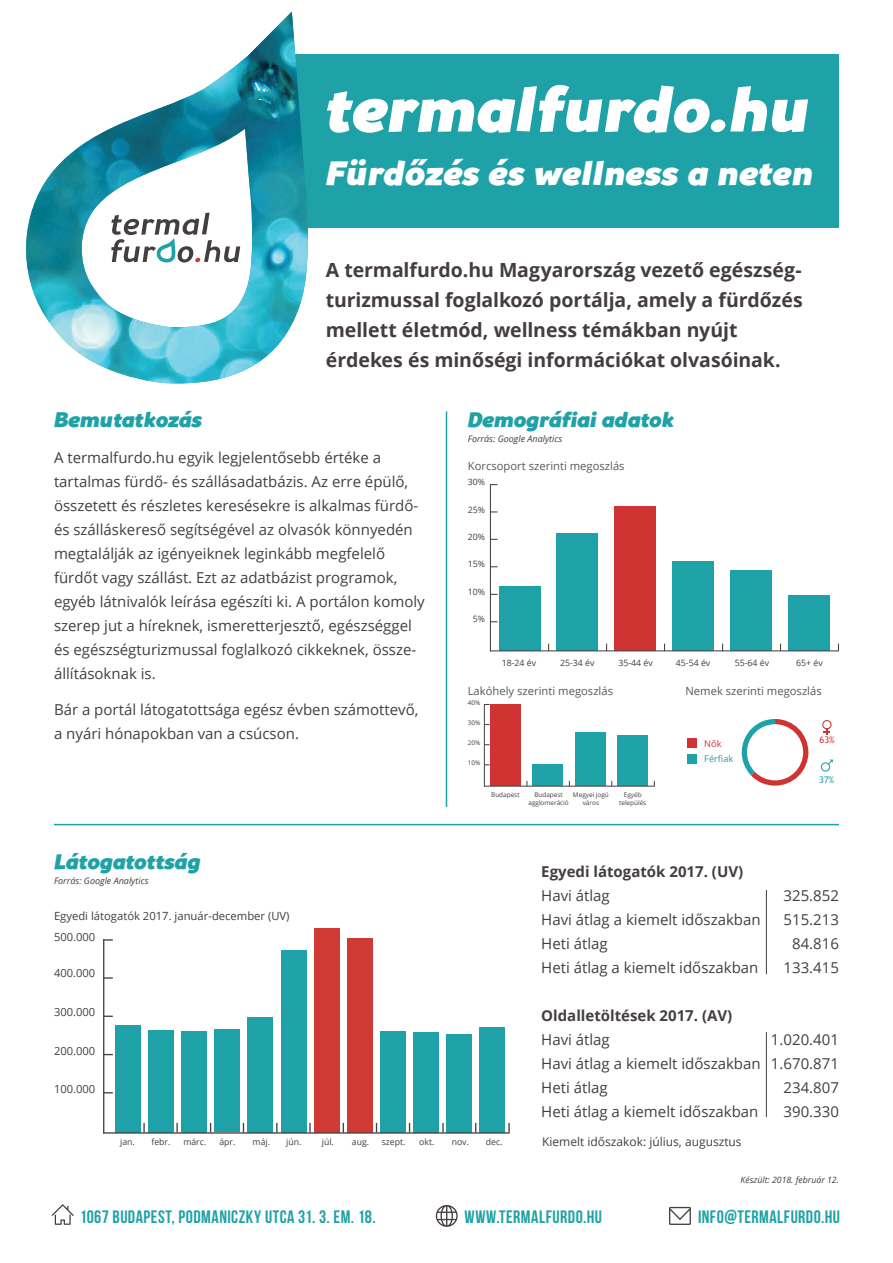
<style>
.page{position:relative;width:893px;height:1263px;background:#fff}
.page>*{position:absolute;margin:0;border:0;box-sizing:border-box;transform-origin:0 0}
.t1{font:63px "Souses";letter-spacing:.005em;color:#fff}
.t2{font:33.75px "Souses";letter-spacing:.01em;color:#fff}
.t3{font:21px "Souses";color:#1fa2a7}
.t4{font:700 19.5px/30px "Open Sans";letter-spacing:-.005em;color:#453d3d}
.t5{font:700 18px "Bebas Neue";letter-spacing:.025em;color:#1fa2a7}
.t6{font:15px/24px "Open Sans";color:#443e3e}
.t7{font:700 15px "Open Sans";color:#443e3e}
.t8{font:12px "Open Sans";color:#443e3e}
.t9{font:11.25px "Open Sans";color:#443e3e}
.t10{font:11.25px "Open Sans";color:#5f5656}
.t11{font:9.15px "Open Sans";color:#1fa2a7}
.t12{font:9.15px "Open Sans";color:#cf3433}
.t13{font:9.15px "Trebuchet MS";color:#1fa2a7}
.t14{font:9.15px "Trebuchet MS";color:#cf3433}
.t15{font:italic 9px "Open Sans";color:#443e3e}
.t16{font:8.7px "Open Sans";color:#443e3e}
.t17{font:italic 8.7px "Open Sans";color:#443e3e}
.t18{font:6.45px "Open Sans";color:#443e3e}
</style>
<div class="page">
<svg style="left:52px;top:1204px;width:22px;height:21px"></svg>
<svg style="left:669px;top:1207px;width:22px;height:18px"></svg>
<svg style="left:436px;top:1205px;width:22px;height:22px"></svg>
<div style="left:281px;top:54px;width:558px;height:173px;background:#1fa2a7"></div>
<img style="left:26px;top:12px;width:283px;height:371px">
<svg style="left:111px;top:213px;width:129px;height:49px"></svg>
<hr style="left:446px;top:411px;width:1px;height:396px;background:#1fa2a7">
<hr style="left:54px;top:824px;width:785px;height:1px;background:#1fa2a7">
<div style="left:687px;top:738px;width:10px;height:10px;background:#cf3433"></div>
<div style="left:687px;top:754px;width:10px;height:9px;background:#1fa2a7"></div>
<svg style="left:820px;top:759px;width:13px;height:13px"></svg>
<svg style="left:822px;top:720px;width:9px;height:15px"></svg>
<svg style="left:741px;top:719px;width:67px;height:67px"></svg>
<div style="left:115px;top:1025px;width:25px;height:107px;background:#1fa2a7"></div>
<div style="left:148px;top:1030px;width:26px;height:102px;background:#1fa2a7"></div>
<div style="left:181px;top:1031px;width:26px;height:101px;background:#1fa2a7"></div>
<div style="left:214px;top:1029px;width:26px;height:103px;background:#1fa2a7"></div>
<div style="left:248px;top:1017px;width:25px;height:115px;background:#1fa2a7"></div>
<div style="left:281px;top:950px;width:25px;height:182px;background:#1fa2a7"></div>
<div style="left:314px;top:928px;width:25px;height:204px;background:#d03a34"></div>
<div style="left:347px;top:938px;width:26px;height:194px;background:#d03a34"></div>
<div style="left:380px;top:1031px;width:25px;height:101px;background:#1fa2a7"></div>
<div style="left:413px;top:1032px;width:26px;height:100px;background:#1fa2a7"></div>
<div style="left:446px;top:1034px;width:26px;height:98px;background:#1fa2a7"></div>
<div style="left:479px;top:1026px;width:26px;height:106px;background:#1fa2a7"></div>
<hr style="left:103px;top:1132px;width:407px;height:1px;background:#443e3e">
<svg style="left:143px;top:1123px;width:2px;height:9px"></svg>
<svg style="left:176px;top:1123px;width:2px;height:9px"></svg>
<svg style="left:276px;top:1123px;width:2px;height:9px"></svg>
<svg style="left:309px;top:1123px;width:2px;height:9px"></svg>
<svg style="left:442px;top:1123px;width:2px;height:9px"></svg>
<svg style="left:508px;top:1123px;width:2px;height:9px"></svg>
<svg style="left:104px;top:1015px;width:9px;height:2px"></svg>
<svg style="left:104px;top:977px;width:9px;height:2px"></svg>
<hr style="left:103px;top:939px;width:1px;height:194px;background:#443e3e">
<div style="left:499px;top:586px;width:41px;height:64px;background:#1fa2a7"></div>
<div style="left:556px;top:533px;width:42px;height:117px;background:#1fa2a7"></div>
<div style="left:615px;top:506px;width:41px;height:144px;background:#cf3433"></div>
<div style="left:672px;top:561px;width:42px;height:89px;background:#1fa2a7"></div>
<div style="left:730px;top:570px;width:42px;height:80px;background:#1fa2a7"></div>
<div style="left:788px;top:595px;width:42px;height:55px;background:#1fa2a7"></div>
<hr style="left:490px;top:650px;width:349px;height:1px;background:#443e3e">
<hr style="left:490px;top:484px;width:1px;height:167px;background:#443e3e">
<div style="left:490px;top:704px;width:31px;height:82px;background:#cf3433"></div>
<div style="left:532px;top:765px;width:31px;height:21px;background:#1fa2a7"></div>
<div style="left:575px;top:732px;width:31px;height:54px;background:#1fa2a7"></div>
<div style="left:618px;top:736px;width:30px;height:50px;background:#1fa2a7"></div>
<hr style="left:484px;top:786px;width:171px;height:1px;background:#443e3e">
<hr style="left:484px;top:704px;width:1px;height:82px;background:#443e3e">
<hr style="left:766px;top:1032px;width:1px;height:85px;background:#443e3e">
<hr style="left:766px;top:890px;width:1px;height:84px;background:#443e3e">
<p class="t1" style="left:326px;top:65px;width:485px">termalfurdo.hu</p>
<p class="t2" style="left:326px;top:150px;width:489px">Fürdőzés és wellness a neten</p>
<p class="t4" style="left:326px;top:255px;width:478px">A termalfurdo.hu Magyarország vezető egészség&shy;turizmussal foglalkozó portálja, amely a fürdőzés mellett életmód, wellness témákban nyújt érdekes és minőségi információkat olvasóinak.</p>
<p class="t3" style="left:54px;top:405px;width:150px">Bemutatkozás</p>
<p class="t6" style="left:54px;top:445px;width:372px">A termalfurdo.hu egyik legjelentősebb értéke a tartalmas fürdő- és szállásadatbázis. Az erre épülő, összetett és részletes keresésekre is alkalmas fürdő&shy;és szálláskereső segítségével az olvasók könnyedén megtalálják az igényeiknek leginkább megfelelő fürdőt vagy szállást. Ezt az adatbázist programok, egyéb látnivalók leírása egészíti ki. A portálon komoly szerep jut a híreknek, ismeretterjesztő, egészséggel és egészségturizmussal foglalkozó cikkeknek, össze&shy;állításoknak is.</p>
<p class="t6" style="left:54px;top:697px;width:366px">Bár a portál látogatottsága egész évben számottevő, a nyári hónapokban van a csúcson.</p>
<p class="t3" style="left:54px;top:846px;width:148px">Látogatottság</p>
<p class="t15" style="left:54px;top:874px;width:96px">Forrás: Google Analytics</p>
<p class="t9" style="left:54px;top:908px;width:237px">Egyedi látogatók 2017. január-december (UV)</p>
<p class="t9" style="left:54px;top:929px;width:43px">500.000</p>
<p class="t9" style="left:54px;top:965px;width:43px">400.000</p>
<p class="t9" style="left:54px;top:1004px;width:43px">300.000</p>
<p class="t9" style="left:54px;top:1043px;width:43px">200.000</p>
<p class="t9" style="left:54px;top:1081px;width:43px">100.000</p>
<p class="t3" style="left:468px;top:405px;width:208px">Demográfiai adatok</p>
<p class="t15" style="left:468px;top:433px;width:96px">Forrás: Google Analytics</p>
<p class="t10" style="left:468px;top:458px;width:158px">Korcsoport szerinti megoszlás</p>
<p class="t16" style="left:468px;top:476px;width:19px">30%</p>
<p class="t16" style="left:468px;top:503px;width:19px">25%</p>
<p class="t16" style="left:468px;top:531px;width:19px">20%</p>
<p class="t16" style="left:468px;top:558px;width:19px">15%</p>
<p class="t16" style="left:468px;top:586px;width:19px">10%</p>
<p class="t16" style="left:473px;top:613px;width:14px">5%</p>
<p class="t16" style="left:560px;top:656px;width:36px">25-34 év</p>
<p class="t16" style="left:618px;top:656px;width:36px">35-44 év</p>
<p class="t16" style="left:676px;top:656px;width:36px">45-54 év</p>
<p class="t16" style="left:735px;top:656px;width:36px">55-64 év</p>
<p class="t16" style="left:796px;top:656px;width:28px">65+ év</p>
<p class="t10" style="left:468px;top:683px;width:147px">Lakóhely szerinti megoszlás</p>
<p class="t16" style="left:502px;top:656px;width:36px">18-24 év</p>
<p class="t10" style="left:685px;top:683px;width:138px">Nemek szerinti megoszlás</p>
<p class="t18" style="left:468px;top:698px;width:14px">40%</p>
<p class="t18" style="left:468px;top:718px;width:14px">30%</p>
<p class="t18" style="left:468px;top:738px;width:14px">20%</p>
<p class="t18" style="left:468px;top:758px;width:14px">10%</p>
<p class="t18" style="left:573px;top:790px;width:37px">Megyei jogú</p>
<p class="t18" style="left:583px;top:798px;width:18px">város</p>
<p class="t18" style="left:491px;top:790px;width:30px">Budapest</p>
<p class="t18" style="left:534px;top:790px;width:30px">Budapest</p>
<p class="t18" style="left:528px;top:798px;width:42px">agglomeráció</p>
<p class="t18" style="left:624px;top:790px;width:19px">Egyéb</p>
<p class="t18" style="left:619px;top:798px;width:29px">település</p>
<p class="t12" style="left:704px;top:737px;width:19px">Nők</p>
<p class="t11" style="left:704px;top:752px;width:30px">Férfiak</p>
<p class="t14" style="left:820px;top:735px;width:17px">63%</p>
<p class="t13" style="left:819px;top:774px;width:17px">37%</p>
<p class="t7" style="left:541px;top:861px;width:203px">Egyedi látogatók 2017. (UV)</p>
<p class="t6" style="left:541px;top:883px;width:70px">Havi átlag</p>
<p class="t6" style="left:541px;top:907px;width:221px">Havi átlag a kiemelt időszakban</p>
<p class="t6" style="left:541px;top:931px;width:68px">Heti átlag</p>
<p class="t6" style="left:541px;top:955px;width:219px">Heti átlag a kiemelt időszakban</p>
<p class="t7" style="left:541px;top:1005px;width:193px">Oldalletöltések 2017. (AV)</p>
<p class="t6" style="left:541px;top:1027px;width:70px">Havi átlag</p>
<p class="t6" style="left:541px;top:1051px;width:221px">Havi átlag a kiemelt időszakban</p>
<p class="t6" style="left:541px;top:1075px;width:68px">Heti átlag</p>
<p class="t6" style="left:541px;top:1099px;width:219px">Heti átlag a kiemelt időszakban</p>
<p class="t6" style="left:783px;top:883px;width:57px">325.852</p>
<p class="t6" style="left:783px;top:907px;width:57px">515.213</p>
<p class="t6" style="left:792px;top:931px;width:48px">84.816</p>
<p class="t6" style="left:783px;top:955px;width:57px">133.415</p>
<p class="t6" style="left:771px;top:1027px;width:70px">1.020.401</p>
<p class="t6" style="left:771px;top:1051px;width:70px">1.670.871</p>
<p class="t6" style="left:783px;top:1075px;width:57px">234.807</p>
<p class="t6" style="left:783px;top:1099px;width:57px">390.330</p>
<p class="t16" style="left:120px;top:1136px;width:16px">jan.</p>
<p class="t16" style="left:151px;top:1136px;width:21px">febr.</p>
<p class="t16" style="left:183px;top:1136px;width:24px">márc.</p>
<p class="t16" style="left:219px;top:1136px;width:18px">ápr.</p>
<p class="t16" style="left:253px;top:1136px;width:19px">máj.</p>
<p class="t16" style="left:286px;top:1136px;width:17px">jún.</p>
<p class="t16" style="left:322px;top:1136px;width:14px">júl.</p>
<p class="t16" style="left:352px;top:1136px;width:19px">aug.</p>
<p class="t16" style="left:382px;top:1136px;width:25px">szept.</p>
<p class="t16" style="left:419px;top:1136px;width:17px">okt.</p>
<p class="t16" style="left:452px;top:1136px;width:19px">nov.</p>
<p class="t16" style="left:486px;top:1136px;width:18px">dec.</p>
<p class="t8" style="left:542px;top:1133px;width:201px">Kiemelt időszakok: július, augusztus</p>
<p class="t17" style="left:741px;top:1174px;width:100px">Készült: 2018. február 12.</p>
<p class="t5" style="left:80px;top:1206px;width:298px">1067 BUDAPEST, PODMANICZKY UTCA 31. 3. EM. 18.</p>
<p class="t5" style="left:464px;top:1206px;width:139px">WWW.TERMALFURDO.HU</p>
<p class="t5" style="left:698px;top:1206px;width:143px">INFO@TERMALFURDO.HU</p>
</div>
